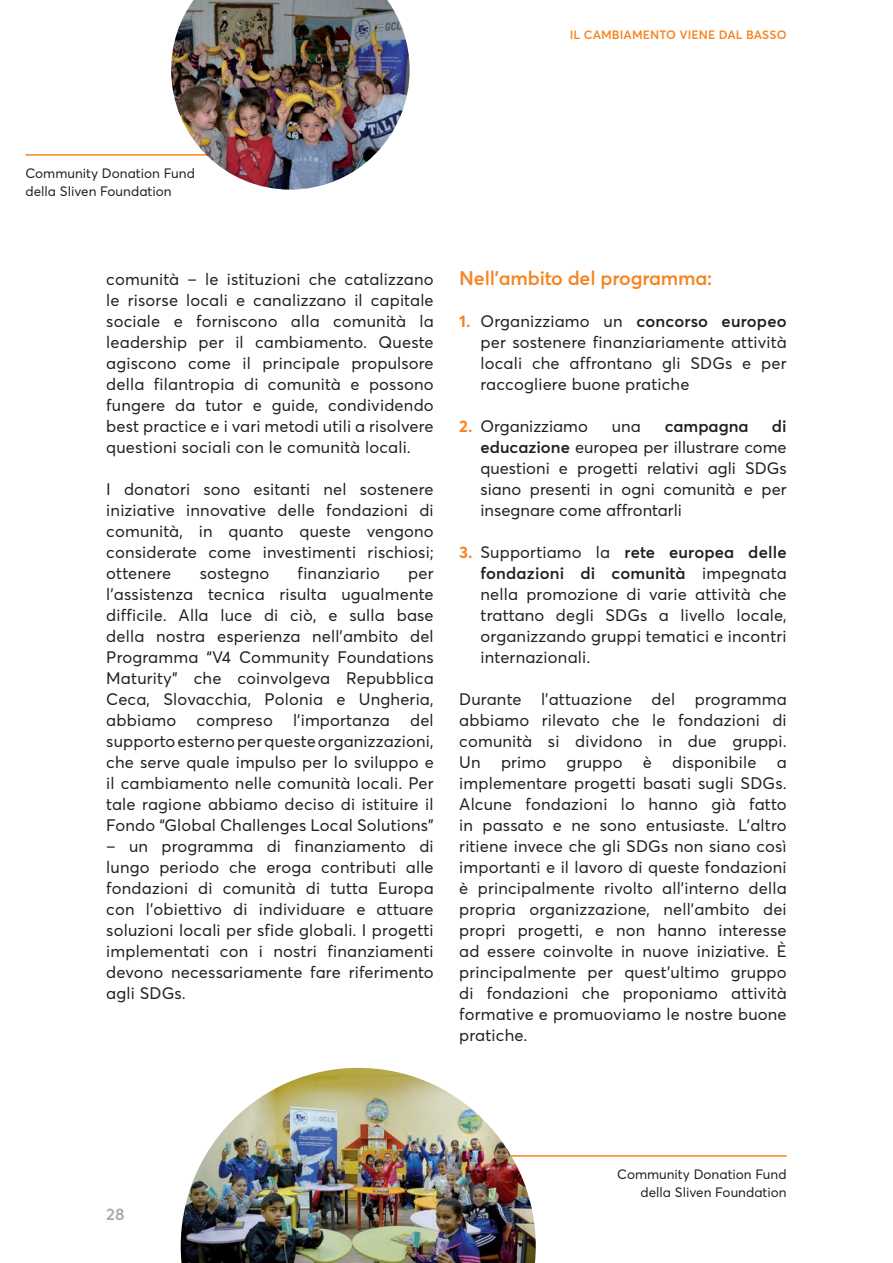
<style>
.page{position:relative;width:893px;height:1263px;background:#fff}
.page>*{position:absolute;margin:0;border:0;box-sizing:border-box;transform-origin:0 0}
.t1{font:600 19.5px "Averta Std";letter-spacing:-.01em;color:#f58520}
.t2{font:16.5px/21px "Averta Std";letter-spacing:.01em;color:#231f20;text-align:justify}
.t3{font:600 16.5px "Averta Std";color:#231f20}
.t4{font:600 16.5px "Averta Std";color:#a8a9ad}
.t5{font:13.5px/18px "Averta Std";color:#231f20}
.t6{font:600 12px "Averta Std";letter-spacing:.01em;color:#f58520}
.s1{font-weight:700;color:#f58520}
.s2{font-weight:600}
</style>
<div class="page">
<hr style="left:26px;top:154px;width:327px;height:2px;background:#f58520">
<img style="left:171px;top:0;width:239px;height:190px">
<hr style="left:459px;top:1155px;width:328px;height:1px;background:#f58520">
<img style="left:181px;top:1068px;width:355px;height:195px">
<p class="t6" style="left:570px;top:27px;width:218px">IL CAMBIAMENTO VIENE DAL BASSO</p>
<p class="t5" style="left:26px;top:164px;width:171px">Community Donation Fund della Sliven Foundation</p>
<p class="t2" style="left:106px;top:269px;width:329px">comunità – le istituzioni che catalizzano le risorse locali e canalizzano il capitale sociale e forniscono alla comunità la leadership per il cambiamento. Queste agiscono come il principale propulsore della filantropia di comunità e possono fungere da tutor e guide, condividendo best practice e i vari metodi utili a risolvere questioni sociali con le comunità locali.</p>
<p class="t2" style="left:106px;top:479px;width:329px">I donatori sono esitanti nel sostenere iniziative innovative delle fondazioni di comunità, in quanto queste vengono considerate come investimenti rischiosi; ottenere</p>
<p class="t2" style="left:200px;top:563px;width:71px">sostegno</p>
<p class="t2" style="left:298px;top:563px;width:84px">finanziario</p>
<p class="t2" style="left:106px;top:563px;width:329px;text-indent:302px">per l’assistenza tecnica risulta ugualmente difficile. Alla luce di ciò, e sulla base della nostra esperienza nell’ambito del Programma “V4 Community Foundations Maturity” che coinvolgeva Repubblica Ceca, Slovacchia, Polonia e Ungheria, abbiamo compreso l’importanza del supporto esterno per queste organizzazioni, che serve quale impulso per lo sviluppo e il cambiamento nelle comunità locali. Per tale ragione abbiamo deciso di istituire il Fondo “Global Challenges Local Solutions”</p>
<p class="t2" style="left:106px;top:836px;width:329px">– un programma di finanziamento di lungo periodo che eroga contributi alle fondazioni di comunità di tutta Europa con l’obiettivo di individuare e attuare soluzioni locali per sfide globali. I progetti implementati con i nostri finanziamenti devono necessariamente fare riferimento agli SDGs.</p>
<p class="t1" style="left:459px;top:266px;width:255px">Nell’ambito del programma:</p>
<p class="t2" style="left:480px;top:311px;width:308px;text-indent:-21px"><span class="s1">1.</span> Organizziamo un <span class="s2">concorso europeo </span>per sostenere finanziariamente attività locali che affrontano gli SDGs e per raccogliere buone pratiche</p>
<p class="t2" style="left:459px;top:416px;width:130px"><span class="s1">2.</span> Organizziamo</p>
<p class="t2" style="left:612px;top:416px;width:30px">una</p>
<p class="t3" style="left:665px;top:416px;width:85px">campagna</p>
<p class="t2" style="left:480px;top:416px;width:308px;text-indent:291px"><span class="s2">di educazione</span> europea per illustrare come questioni e progetti relativi agli SDGs siano presenti in ogni comunità e per insegnare come affrontarli</p>
<p class="t2" style="left:480px;top:542px;width:308px;text-indent:-21px"><span class="s1">3.</span> Supportiamo la <span class="s2">rete europea delle fondazioni di comunità</span> impegnata nella promozione di varie attività che trattano degli SDGs a livello locale, organizzando gruppi tematici e incontri internazionali.</p>
<p class="t2" style="left:459px;top:689px;width:329px">Durante l’attuazione del programma abbiamo rilevato che le fondazioni di comunità si dividono in due gruppi.<br>Un primo gruppo è disponibile a implementare progetti basati sugli SDGs.<br>Alcune fondazioni lo hanno già fatto in passato e ne sono entusiaste. L’altro ritiene invece che gli SDGs non siano così importanti e il lavoro di queste fondazioni è principalmente rivolto all’interno della propria organizzazione, nell’ambito dei propri progetti, e non hanno interesse ad essere coinvolte in nuove iniziative. È principalmente per quest’ultimo gruppo di fondazioni che proponiamo attività formative e promuoviamo le nostre buone pratiche.</p>
<p class="t4" style="left:106px;top:1204px;width:20px">28</p>
<p class="t5" style="left:617px;top:1165px;width:171px;text-align:right">Community Donation Fund della Sliven Foundation</p>
</div>
